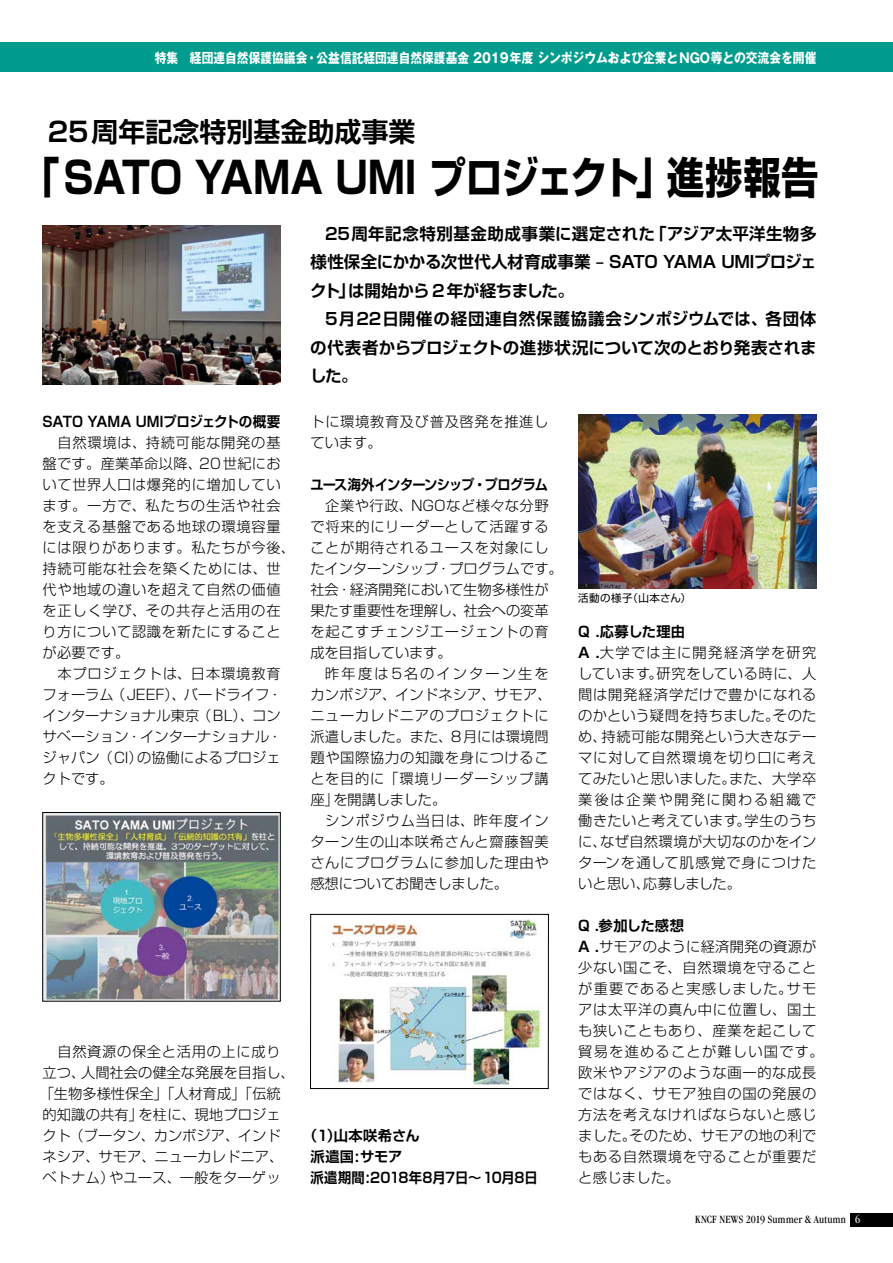
<style>
.page{position:relative;width:893px;height:1263px;background:#fff}
.page>*{position:absolute;margin:0;border:0;box-sizing:border-box;transform-origin:0 0}
.t1{font:700 43.5px "Shin Go Pr 6";letter-spacing:-.015em;color:#000;scale:.86 1}
.t2{font:700 27px "Shin Go Pr 6 De";color:#000}
.t3{font:700 16.5px/28.5px "Shin Go Pr 6 De";letter-spacing:-.015em;color:#000;text-align:justify}
.t4{font:300 14.25px/21px "Shin Go Pr 6";letter-spacing:.045em;color:#000}
.t5{font:300 14.25px/21px "Shin Go Pr 6";letter-spacing:.015em;color:#000}
.t6{font:300 14.25px/21px "Shin Go Pr 6";letter-spacing:.01em;color:#000}
.t7{font:700 14.25px/21px "Shin Go Pr 6 De";letter-spacing:-.015em;color:#000}
.t8{font:700 14.25px "Shin Go Pr 6 De";letter-spacing:-.015em;color:#000;scale:.95 1}
.t9{font:700 14.25px "Shin Go Pr 6 De";letter-spacing:-.045em;color:#000;scale:.93 1}
.t10{font:700 13.5px "Gothic MB101 Pr 6";color:#fff;scale:.87 1}
.t11{font:condensed 11.55px "Garamond";letter-spacing:.015em;color:#000}
.t12{font:10.5px "Shin Go Pr 6";letter-spacing:.04em;color:#000}
.s1{font-family:"Shin Go Pr 6 De";font-weight:700}
.s2{color:#fff}
</style>
<div class="page">
<div style="left:0;top:43px;width:893px;height:29px;background:#009d8e"></div>
<img style="left:43px;top:225px;width:238px;height:160px">
<img style="left:328px;top:917px;width:213px;height:170px">
<div style="left:310px;top:914px;width:239px;height:175px;border:1px solid #000"></div>
<img style="left:44px;top:814px;width:235px;height:185px">
<div style="left:42px;top:812px;width:239px;height:189px;border:1px solid #000"></div>
<img style="left:578px;top:415px;width:238px;height:174px">
<div style="left:850px;top:1213px;width:43px;height:13px;background:#000"></div>
<p class="t10" style="left:155px;top:47px;width:762px">特集　経団連自然保護協議会・公益信託経団連自然保護基金 2019年度 シンポジウムおよび企業とNGO等との交流会を開催</p>
<h2 class="t2" style="left:48px;top:109px;width:369px">25周年記念特別基金助成事業</h2>
<h1 class="t1" style="left:22px;top:143px;width:927px">「SATO YAMA UMI プロジェクト」進捗報告</h1>
<p class="t8" style="left:42px;top:410px;width:252px">SATO YAMA UMIプロジェクトの概要</p>
<p class="t4" style="left:43px;top:431px;width:254px;text-indent:15px">自然環境は、持続可能な開発の基盤です。産業革命以降、20世紀において世界人口は爆発的に増加しています。一方で、私たちの生活や社会を支える基盤である地球の環境容量には限りがあります。私たちが今後、持続可能な社会を築くためには、世代や地域の違いを超えて自然の価値を正しく学び、その共存と活用の在り方について認識を新たにすることが必要です。</p>
<p class="t4" style="left:43px;top:662px;width:241px;text-align:justify;text-indent:15px">本プロジェクトは、日本環境教育フォーラム（JEEF）、バードライフ・インターナショナル東京（BL）、コンサベーション・インターナショナル・ジャパン（CI）の協働によるプロジェクトです。</p>
<p class="t6" style="left:40px;top:1040px;width:257px;text-indent:18px">自然資源の保全と活用の上に成り立つ、人間社会の健全な発展を目指し、「生物多様性保全」「人材育成」「伝統的知識の共有」を柱に、現地プロジェクト（ブータン、カンボジア、インドネシア、サモア、ニューカレドニア、ベトナム）やユース、一般をターゲッ</p>
<p class="t3" style="left:310px;top:219px;width:508px;text-indent:15px">25周年記念特別基金助成事業に選定された「アジア太平洋生物多様性保全にかかる次世代人材育成事業 – SATO YAMA UMIプロジェクト」は開始から 2年が経ちました。</p>
<p class="t3" style="left:310px;top:304px;width:508px;text-indent:15px">5月22日開催の経団連自然保護協議会シンポジウムでは、各団体の代表者からプロジェクトの進捗状況について次のとおり発表されました。</p>
<p class="t4" style="left:310px;top:410px;width:240px">トに環境教育及び普及啓発を推進しています。</p>
<p class="t9" style="left:310px;top:473px;width:257px">ユース海外インターンシップ・プログラム</p>
<p class="t5" style="left:310px;top:494px;width:254px;text-indent:15px">企業や行政、NGOなど様々な分野で将来的にリーダーとして活躍することが期待されるユースを対象にしたインターンシップ・プログラムです。社会・経済開発において生物多様性が果たす重要性を理解し、社会への変革を起こすチェンジエージェントの育成を目指しています。</p>
<p class="t4" style="left:310px;top:662px;width:243px;text-indent:15px">昨年度は5名のインターン生をカンボジア、インドネシア、サモア、ニューカレドニアのプロジェクトに派遣しました。また、8月には環境問題や国際協力の知識を身につけることを目的に「環境リーダーシップ講座」を開講しました。</p>
<p class="t4" style="left:310px;top:809px;width:240px;text-align:justify;text-indent:15px">シンポジウム当日は、昨年度インターン生の山本咲希さんと齋藤智美さんにプログラムに参加した理由や感想についてお聞きしました。</p>
<p class="t7" style="left:310px;top:1125px;width:229px;text-indent:-7px">（1）山本咲希さん<br>派遣国:サモア<br>派遣期間:2018年8月7日〜10月8日</p>
<p class="t12" style="left:578px;top:590px;width:114px">活動の様子（山本さん）</p>
<p class="t7" style="left:578px;top:621px;width:108px">Q .応募した理由</p>
<p class="t4" style="left:578px;top:641px;width:240px;text-align:justify"><span class="s1">A .</span>大学では主に開発経済学を研究しています。研究をしている時に、人間は開発経済学だけで豊かになれるのかという疑問を持ちました。そのため、持続可能な開発という大きなテーマに対して自然環境を切り口に考えてみたいと思いました。また、大学卒業後は企業や開発に関わる組織で働きたいと考えています。学生のうちに、なぜ自然環境が大切なのかをインターンを通して肌感覚で身につけたいと思い、応募しました。</p>
<p class="t7" style="left:578px;top:915px;width:107px">Q .参加した感想</p>
<p class="t4" style="left:578px;top:935px;width:247px"><span class="s1">A .</span>サモアのように経済開発の資源が少ない国こそ、自然環境を守ることが重要であると実感しました。サモアは太平洋の真ん中に位置し、国土も狭いこともあり、産業を起こして貿易を進めることが難しい国です。欧米やアジアのような画一的な成長ではなく、サモア独自の国の発展の方法を考えなければならないと感じました。そのため、サモアの地の利でもある自然環境を守ることが重要だと感じました。</p>
<p class="t11" style="left:695px;top:1213px;width:166px">KNCF NEWS 2019 Summer &amp; Autumn <span class="s2">6</span></p>
</div>
